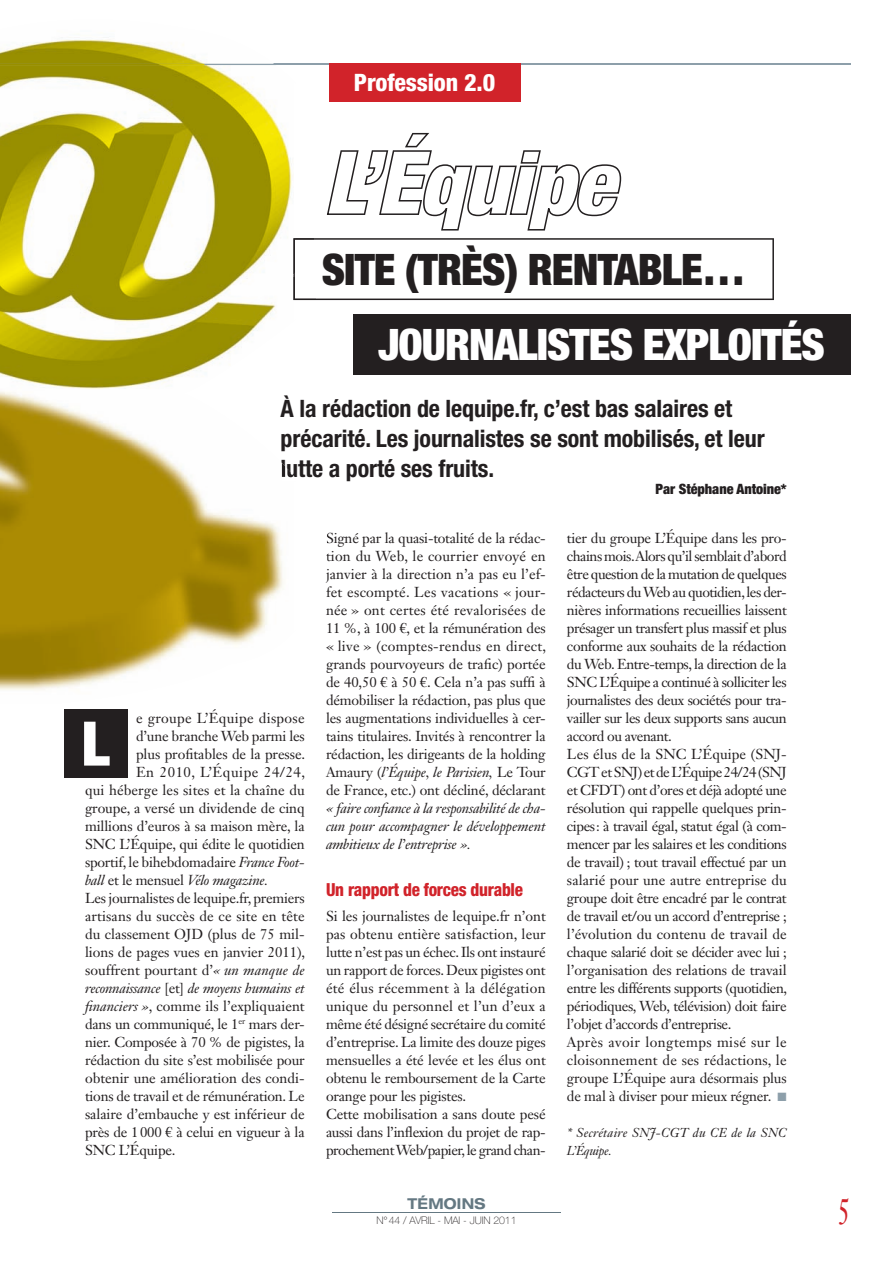
<style>
.page{position:relative;width:893px;height:1263px;background:#fff}
.page>*{position:absolute;margin:0;border:0;box-sizing:border-box;transform-origin:0 0}
.t1{font:900 condensed 61.5px "Helvetica Neue LT Std";color:#fff}
.t2{font:900 condensed 43.5px "Helvetica Neue LT Std";letter-spacing:-.02em;color:#fff}
.t3{font:900 condensed 43.5px "Helvetica Neue LT Std";letter-spacing:-.02em;color:#231f20}
.t4{font:36px "Janson Text LT Std";color:#d1232a;scale:.7 1}
.t5{font:700 condensed 24px/30px "Helvetica Neue LT Std";letter-spacing:-.005em;color:#231f20}
.t6{font:800 condensed 24px "Helvetica Neue LT Std";letter-spacing:-.005em;color:#fff}
.t7{font:800 condensed 18px "Helvetica Neue LT Std";letter-spacing:-.015em;color:#d1232a;scale:.95 1}
.t8{font:700 expanded 15px "Helvetica Neue LT Std";letter-spacing:.025em;color:#647882;scale:.9 1}
.t9{font:14.25px/18px "Janson Text LT Std";letter-spacing:-.015em;color:#231f20}
.t10{font:italic 14.25px/18px "Janson Text LT Std";letter-spacing:-.015em;color:#231f20;text-align:justify}
.t11{font:14.25px "Janson Text LT Std";letter-spacing:.005em;color:#231f20}
.t12{font:14.25px "Janson Text LT Std";letter-spacing:.01em;color:#231f20}
.t13{font:14.25px "Janson Text LT Std";letter-spacing:.02em;color:#231f20}
.t14{font:14.25px "Janson Text LT Std";letter-spacing:.035em;color:#231f20}
.t15{font:900 condensed 14.25px "Helvetica Neue LT Std";letter-spacing:-.005em;color:#231f20}
.t16{font:italic 12.75px/18px "Janson Text LT Std";letter-spacing:.02em;color:#231f20}
.t17{font:100 10.5px "Helvetica Neue LT Std";letter-spacing:-.005em;color:#231f20}
.s1{font-style:italic}
.s2{font-style:normal}
.s3{color:#8d9faa}
</style>
<div class="page">
<hr style="left:332px;top:1212px;width:229px;height:1px;background:#647882">
<svg style="left:331px;top:133px;width:290px;height:98px"></svg>
<div style="left:353px;top:315px;width:497px;height:60px;background:#231f20"></div>
<svg style="left:331px;top:238px;width:443px;height:62px"></svg>
<div style="left:64px;top:710px;width:64px;height:68px;background:#231f20"></div>
<hr style="left:0;top:64px;width:850px;height:1px;background:#8d9faa">
<div style="left:329px;top:64px;width:191px;height:38px;background:#d1232a"></div>
<img style="left:0;top:39px;width:296px;height:651px">
<img style="left:295px;top:81px;width:36px;height:240px">
<img style="left:295px;top:481px;width:1px;height:151px">
<svg style="left:327px;top:533px;width:3px;height:11px"></svg>
<svg style="left:326px;top:553px;width:3px;height:8px"></svg>
<img style="left:316px;top:240px;width:3px;height:59px">
<img style="left:293px;top:238px;width:23px;height:62px">
<img style="left:282px;top:478px;width:14px;height:3px">
<img style="left:282px;top:463px;width:14px;height:15px">
<img style="left:0;top:64px;width:276px;height:1px">
<h3 class="t6" style="left:354px;top:74px;width:143px">Profession 2.0</h3>
<h2 class="t3" style="left:322px;top:254px;width:425px">SITE (TRÈS) RENTABLE…</h2>
<h2 class="t2" style="left:378px;top:329px;width:448px">JOURNALISTES EXPLOITÉS</h2>
<h3 class="t5" style="left:281px;top:395px;width:486px">À la rédaction de lequipe.fr, c’est bas salaires et précarité. Les journalistes se sont mobilisés, et leur lutte a porté ses fruits.</h3>
<p class="t15" style="left:656px;top:484px;width:133px">Par Stéphane Antoine*</p>
<p class="t13" style="left:136px;top:712px;width:170px">e groupe L’Équipe dispose</p>
<p class="t9" style="left:136px;top:728px;width:170px">d’une branche Web parmi les</p>
<p class="t9" style="left:136px;top:746px;width:171px">plus profitables de la presse.</p>
<p class="t14" style="left:136px;top:766px;width:171px">En 2010, L’Équipe 24/24,</p>
<p class="t11" style="left:85px;top:784px;width:221px">qui héberge les sites et la chaîne du</p>
<p class="t9" style="left:85px;top:800px;width:221px">groupe, a versé un dividende de cinq</p>
<p class="t9" style="left:85px;top:818px;width:221px">millions d’euros à sa maison mère, la</p>
<p class="t9" style="left:85px;top:836px;width:221px">SNC L’Équipe, qui édite le quotidien</p>
<p class="t9" style="left:85px;top:854px;width:221px">sportif, le bihebdomadaire <span class="s1">France Foot-</span></p>
<p class="t10" style="left:85px;top:873px;width:185px">ball <span class="s2">et le mensuel</span> Vélo magazine.</p>
<p class="t9" style="left:85px;top:890px;width:221px">Les journalistes de lequipe.fr, premiers</p>
<p class="t12" style="left:85px;top:910px;width:221px">artisans du succès de ce site en tête</p>
<p class="t9" style="left:85px;top:926px;width:221px">du classement OJD (plus de 75 mil-</p>
<p class="t9" style="left:85px;top:944px;width:222px">lions de pages vues en janvier 2011),</p>
<p class="t11" style="left:85px;top:964px;width:221px">souffrent pourtant d’<span class="s1">« un manque de</span></p>
<p class="t10" style="left:85px;top:981px;width:221px">reconnaissance <span class="s2">[et]</span> de moyens humains et</p>
<p class="t9" style="left:85px;top:998px;width:221px"><span class="s1">financiers »</span>, comme ils l’expliquaient</p>
<p class="t9" style="left:85px;top:1016px;width:221px">dans un communiqué, le 1<sup>er</sup> mars der-</p>
<p class="t9" style="left:85px;top:1034px;width:221px">nier. Composée à 70 % de pigistes, la</p>
<p class="t9" style="left:85px;top:1052px;width:221px">rédaction du site s’est mobilisée pour</p>
<p class="t9" style="left:85px;top:1070px;width:221px">obtenir une amélioration des condi-</p>
<p class="t9" style="left:85px;top:1088px;width:221px">tions de travail et de rémunération. Le</p>
<p class="t9" style="left:85px;top:1106px;width:221px">salaire d’embauche y est inférieur de</p>
<p class="t9" style="left:85px;top:1124px;width:221px">près de 1 000 € à celui en vigueur à la</p>
<p class="t9" style="left:85px;top:1142px;width:92px">SNC L’Équipe.</p>
<h1 class="t1" style="left:81px;top:722px;width:30px">L</h1>
<p class="t9" style="left:326px;top:530px;width:222px;text-align:justify">Signé par la quasi-totalité de la rédac&shy;tion du Web, le courrier envoyé en janvier à la direction n’a pas eu l’ef&shy;fet escompté. Les vacations « jour&shy;née » ont certes été revalorisées de 11 %, à 100 €, et la rémunération des « live » (comptes-rendus en direct, grands pourvoyeurs de trafic) portée de 40,50 € à 50 €. Cela n’a pas suffi à démobiliser la rédaction, pas plus que les augmentations individuelles à cer&shy;tains titulaires. Invités à rencontrer la rédaction, les dirigeants de la holding Amaury (<span class="s1">l’Équipe, le Parisien,</span> Le Tour de France, etc.) ont décliné, déclarant</p>
<p class="t10" style="left:326px;top:801px;width:221px">« faire confiance à la responsabilité de cha&shy;cun pour accompagner le développement ambitieux de l’entreprise ».</p>
<p class="t7" style="left:326px;top:883px;width:209px">Un rapport de forces durable</p>
<p class="t9" style="left:326px;top:908px;width:221px">Si les journalistes de lequipe.fr n’ont pas obtenu entière satisfaction, leur lutte n’est pas un échec. Ils ont instauré un rapport de forces. Deux pigistes ont été élus récemment à la délégation unique du personnel et l’un d’eux a même été désigné secrétaire du comité d’entreprise. La limite des douze piges mensuelles a été levée et les élus ont obtenu le remboursement de la Carte orange pour les pigistes.<br>Cette mobilisation a sans doute pesé aussi dans l’inflexion du projet de rap&shy;prochement Web/papier, le grand chan-</p>
<p class="t8" style="left:407px;top:1198px;width:88px">TÉMOINS</p>
<p class="t17" style="left:376px;top:1216px;width:142px">N° 44 / AVRIL - MAI - JUIN 2011</p>
<p class="t9" style="left:567px;top:530px;width:222px">tier du groupe L’Équipe dans les pro&shy;chains mois. Alors qu’il semblait d’abord être question de la mutation de quelques rédacteurs du Web au quotidien, les der&shy;nières informations recueillies laissent présager un transfert plus massif et plus conforme aux souhaits de la rédaction du Web. Entre-temps, la direction de la SNC L’Équipe a continué à solliciter les journalistes des deux sociétés pour tra&shy;vailler sur les deux supports sans aucun accord ou avenant.<br>Les élus de la SNC L’Équipe (SNJ-CGT et SNJ) et de L’Équipe 24/24 (SNJ et CFDT) ont d’ores et déjà adopté une résolution qui rappelle quelques prin&shy;cipes : à travail égal, statut égal (à com&shy;mencer par les salaires et les conditions de travail) ; tout travail effectué par un salarié pour une autre entreprise du groupe doit être encadré par le contrat de travail et/ou un accord d’entreprise ; l’évolution du contenu de travail de chaque salarié doit se décider avec lui ; l’organisation des relations de travail entre les différents supports (quotidien, périodiques, Web, télévision) doit faire l’objet d’accords d’entreprise.<br>Après avoir longtemps misé sur le cloisonnement de ses rédactions, le groupe L’Équipe aura désormais plus de mal à diviser pour mieux régner. <span class="s3">■</span></p>
<p class="t16" style="left:567px;top:1125px;width:221px">* Secrétaire SNJ-CGT du CE de la SNC<br>L’Équipe.</p>
<h3 class="t4" style="left:837px;top:1196px;width:20px">5</h3>
</div>
